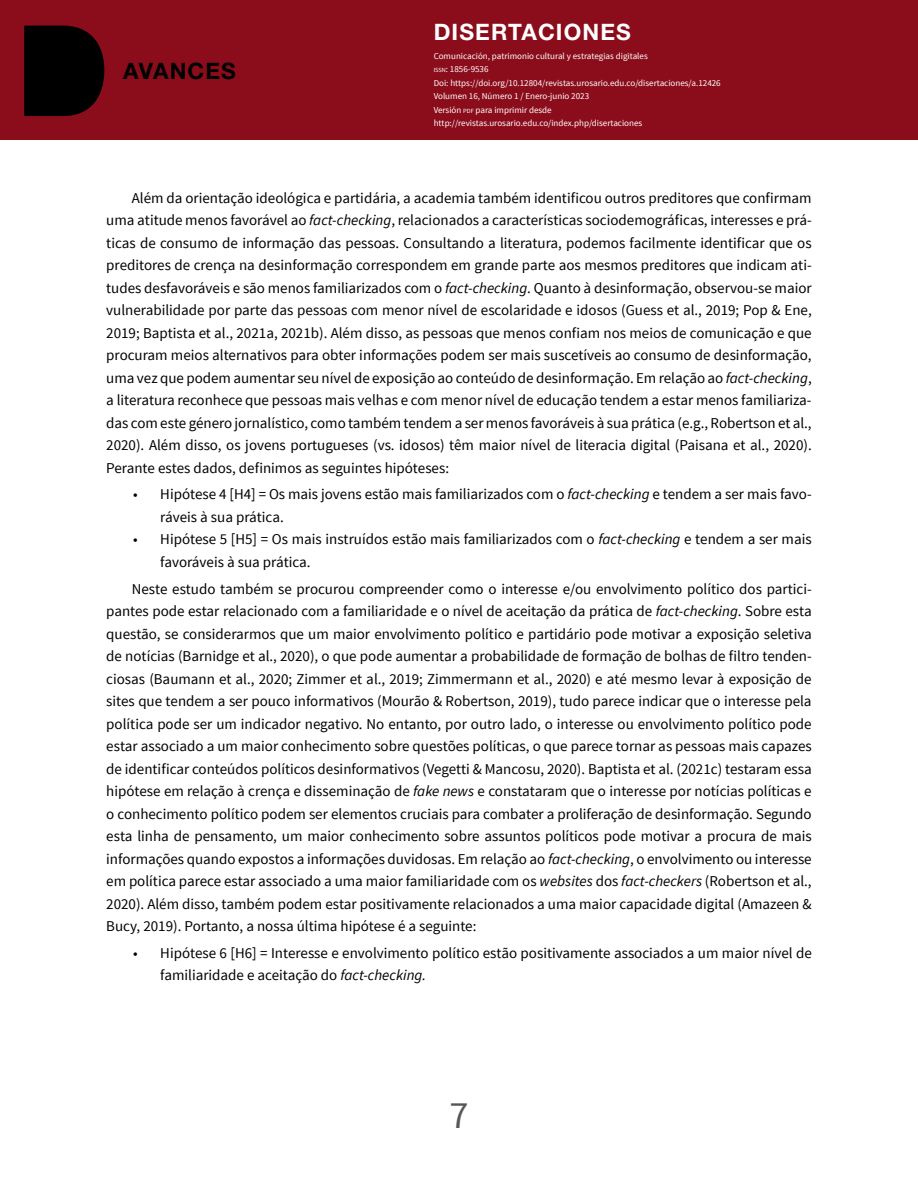
<style>
.page{position:relative;width:918px;height:1188px;background:#fff}
.page>*{position:absolute;margin:0;border:0;box-sizing:border-box;transform-origin:0 0}
.t1{font:38.4px "Source Sans Pro";color:#575756}
.t2{font:700 22.65px "Helvetica Neue LT Std";letter-spacing:.05em;color:#fff}
.t3{font:700 22.65px "Helvetica Neue LT Std";letter-spacing:.05em;color:#000}
.t4{font:15px/22.5px "Source Sans Pro";color:#000}
.t5{font:9px/13.5px "Source Sans Pro";color:#fff}
.s1{font-size:6.3px}
.s2{font-style:italic}
</style>
<div class="page">
<div style="left:0;top:0;width:918px;height:139px;background:#8b0d1b"></div>
<svg style="left:24px;top:26px;width:80px;height:90px"></svg>
<h2 class="t3" style="left:123px;top:57px;width:114px">AVANCES</h2>
<h2 class="t2" style="left:434px;top:18px;width:199px">DISERTACIONES</h2>
<p class="t5" style="left:434px;top:49px;width:289px">Comunicación, patrimonio cultural y estrategias digitales<br><span class="s1">ISSN</span>: 1856-9536<br>Doi: https://doi.org/10.12804/revistas.urosario.edu.co/disertaciones/a.12426<br>Volumen 16, Número 1 / Enero-junio 2023<br>Versión <span class="s1">PDF</span> para imprimir desde http://revistas.urosario.edu.co/index.php/disertaciones</p>
<p class="t4" style="left:106px;top:187px;width:707px;text-align:justify;text-indent:26px">Além da orientação ideológica e partidária, a academia também identificou outros preditores que confirmam uma atitude menos favorável ao <span class="s2">fact-checking</span>, relacionados a características sociodemográficas, interesses e prá&shy;ticas de consumo de informação das pessoas. Consultando a literatura, podemos facilmente identificar que os preditores de crença na desinformação correspondem em grande parte aos mesmos preditores que indicam ati&shy;tudes desfavoráveis e são menos familiarizados com o <span class="s2">fact-checking</span>. Quanto à desinformação, observou-se maior vulnerabilidade por parte das pessoas com menor nível de escolaridade e idosos (Guess et al., 2019; Pop &amp; Ene, 2019; Baptista et al., 2021a, 2021b). Além disso, as pessoas que menos confiam nos meios de comunicação e que procuram meios alternativos para obter informações podem ser mais suscetíveis ao consumo de desinformação, uma vez que podem aumentar seu nível de exposição ao conteúdo de desinformação. Em relação ao <span class="s2">fact-checking</span>, a literatura reconhece que pessoas mais velhas e com menor nível de educação tendem a estar menos familiariza&shy;das com este género jornalístico, como também tendem a ser menos favoráveis à sua prática (e.g., Robertson et al., 2020). Além disso, os jovens portugueses (vs. idosos) têm maior nível de literacia digital (Paisana et al., 2020).<br>Perante estes dados, definimos as seguintes hipóteses:</p>
<p class="t4" style="left:160px;top:483px;width:653px;text-indent:-27px">• Hipótese 4 [H4] = Os mais jovens estão mais familiarizados com o <span class="s2">fact-checking</span> e tendem a ser mais favo&shy;ráveis à sua prática.</p>
<p class="t4" style="left:160px;top:528px;width:653px;text-indent:-27px">• Hipótese 5 [H5] = Os mais instruídos estão mais familiarizados com o <span class="s2">fact-checking</span> e tendem a ser mais favoráveis à sua prática.</p>
<p class="t4" style="left:106px;top:578px;width:707px;text-align:justify;text-indent:26px">Neste estudo também se procurou compreender como o interesse e/ou envolvimento político dos partici&shy;pantes pode estar relacionado com a familiaridade e o nível de aceitação da prática de <span class="s2">fact-checking</span>. Sobre esta questão, se considerarmos que um maior envolvimento político e partidário pode motivar a exposição seletiva de notícias (Barnidge et al., 2020), o que pode aumentar a probabilidade de formação de bolhas de filtro tenden&shy;ciosas (Baumann et al., 2020; Zimmer et al., 2019; Zimmermann et al., 2020) e até mesmo levar à exposição de sites que tendem a ser pouco informativos (Mourão &amp; Robertson, 2019), tudo parece indicar que o interesse pela política pode ser um indicador negativo. No entanto, por outro lado, o interesse ou envolvimento político pode estar associado a um maior conhecimento sobre questões políticas, o que parece tornar as pessoas mais capazes de identificar conteúdos políticos desinformativos (Vegetti &amp; Mancosu, 2020). Baptista et al. (2021c) testaram essa hipótese em relação à crença e disseminação de <span class="s2">fake news</span> e constataram que o interesse por notícias políticas e o conhecimento político podem ser elementos cruciais para combater a proliferação de desinformação. Segundo esta linha de pensamento, um maior conhecimento sobre assuntos políticos pode motivar a procura de mais informações quando expostos a informações duvidosas. Em relação ao <span class="s2">fact-checking</span>, o envolvimento ou interesse em política parece estar associado a uma maior familiaridade com os <span class="s2">websites</span> dos <span class="s2">fact-checkers</span> (Robertson et al., 2020). Além disso, também podem estar positivamente relacionados a uma maior capacidade digital (Amazeen &amp; Bucy, 2019). Portanto, a nossa última hipótese é a seguinte:</p>
<p class="t4" style="left:160px;top:942px;width:653px;text-indent:-27px">• Hipótese 6 [H6] = Interesse e envolvimento político estão positivamente associados a um maior nível de familiaridade e aceitação do <span class="s2">fact-checking.</span></p>
<h1 class="t1" style="left:449px;top:1092px;width:21px">7</h1>
</div>
